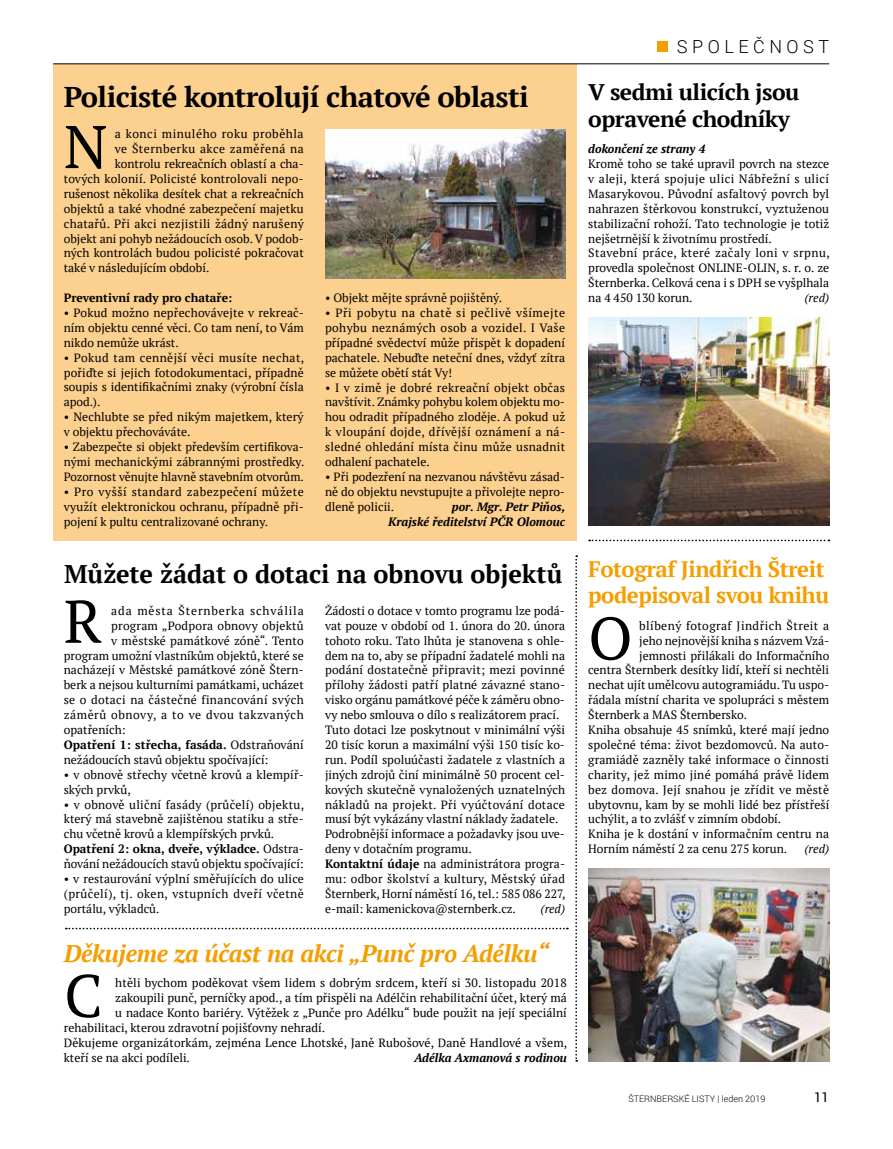
<style>
.page{position:relative;width:893px;height:1149px;background:#fff}
.page>*{position:absolute;margin:0;border:0;box-sizing:border-box;transform-origin:0 0}
.t1{font:60px "PT Serif";color:#000}
.t2{font:700 28.5px "PT Serif";letter-spacing:-.02em;color:#000}
.t3{font:700 25.5px "PT Serif";color:#000}
.t4{font:italic 700 24px "PT Serif";letter-spacing:-.01em;color:#f49e00}
.t5{font:700 22.5px/27px "PT Serif";letter-spacing:-.02em;color:#000}
.t6{font:700 22.2px/26.7px "PT Serif";letter-spacing:-.02em;color:#f49e00}
.t7{font:300 18px "Roboto";letter-spacing:.25em;color:#000}
.t8{font:13.5px "Roboto";color:#000}
.t9{font:12px/14.9px "PT Serif";color:#000;text-align:justify}
.t10{font:italic 700 12px/14.9px "PT Serif";color:#000;text-align:right}
.t11{font:12px "PT Serif";letter-spacing:.025em;color:#000}
.t12{font:700 12px "PT Serif";color:#000}
.t13{font:12px "PT Serif";letter-spacing:.02em;color:#000}
.t14{font:12px "PT Serif";letter-spacing:.045em;color:#000}
.t15{font:12px "PT Serif";letter-spacing:.03em;color:#000}
.t16{font:12px "PT Serif";letter-spacing:.035em;color:#000}
.t17{font:12px "PT Serif";letter-spacing:.07em;color:#000}
.t18{font:12px "PT Serif";letter-spacing:.04em;color:#000}
.t19{font:italic 12px "PT Serif";color:#000}
.t20{font:300 9px "Roboto";color:#000}
.s1{font-weight:400}
.s2{font-weight:700}
</style>
<div class="page">
<div style="left:53px;top:64px;width:524px;height:476px;background:#fcd08e"></div>
<div style="left:657px;top:41px;width:10px;height:11px;background:#f49e00"></div>
<svg style="left:66px;top:927px;width:502px;height:2px"></svg>
<svg style="left:575px;top:555px;width:2px;height:506px"></svg>
<img style="left:588px;top:868px;width:241px;height:193px">
<img style="left:325px;top:129px;width:240px;height:150px">
<hr style="left:53px;top:63px;width:776px;height:1px;background:#000">
<svg style="left:589px;top:539px;width:240px;height:2px"></svg>
<img style="left:588px;top:317px;width:241px;height:208px">
<h2 class="t2" style="left:64px;top:77px;width:466px">Policisté kontrolují chatové oblasti</h2>
<p class="t14" style="left:115px;top:126px;width:190px">a konci minulého roku proběhla</p>
<p class="t18" style="left:115px;top:141px;width:191px">ve Šternberku akce zaměřená na</p>
<p class="t9" style="left:115px;top:156px;width:190px">kontrolu rekreačních oblastí a cha-</p>
<p class="t9" style="left:64px;top:171px;width:241px">tových kolonií. Policisté kontrolovali nepo-</p>
<p class="t9" style="left:64px;top:186px;width:241px">rušenost několika desítek chat a rekreačních</p>
<p class="t9" style="left:64px;top:201px;width:241px">objektů a také vhodné zabezpečení majetku</p>
<p class="t11" style="left:64px;top:215px;width:242px">chatařů. Při akci nezjistili žádný narušený</p>
<p class="t9" style="left:64px;top:231px;width:241px">objekt ani pohyb nežádoucích osob. V podob-</p>
<p class="t9" style="left:64px;top:245px;width:242px">ných kontrolách budou policisté pokračovat</p>
<p class="t9" style="left:64px;top:260px;width:147px">také v následujícím období.</p>
<p class="t12" style="left:64px;top:290px;width:170px">Preventivní rady pro chataře:</p>
<p class="t9" style="left:64px;top:305px;width:241px">• Pokud možno nepřechovávejte v rekreač&shy;ním objektu cenné věci. Co tam není, to Vám nikdo nemůže ukrást.</p>
<p class="t9" style="left:64px;top:350px;width:242px">• Pokud tam cennější věci musíte nechat, pořiďte si jejich fotodokumentaci, případně soupis s identifikačními znaky (výrobní čísla apod.).</p>
<p class="t9" style="left:64px;top:409px;width:241px">• Nechlubte se před nikým majetkem, který v objektu přechováváte.</p>
<p class="t9" style="left:64px;top:439px;width:242px">• Zabezpečte si objekt především certifikova&shy;nými mechanickými zábrannými prostředky.<br>Pozornost věnujte hlavně stavebním otvorům.</p>
<p class="t9" style="left:64px;top:484px;width:241px">• Pro vyšší standard zabezpečení můžete využít elektronickou ochranu, případně při&shy;pojení k pultu centralizované ochrany.</p>
<h1 class="t1" style="left:64px;top:108px;width:45px">N</h1>
<p class="t9" style="left:325px;top:290px;width:179px">• Objekt mějte správně pojištěný.</p>
<p class="t9" style="left:325px;top:305px;width:242px">• Při pobytu na chatě si pečlivě všímejte pohybu neznámých osob a vozidel. I Vaše případné svědectví může přispět k dopadení pachatele. Nebuďte neteční dnes, vždyť zítra se můžete obětí stát Vy!</p>
<p class="t9" style="left:325px;top:379px;width:242px">• I v zimě je dobré rekreační objekt občas navštívit. Známky pohybu kolem objektu mo&shy;hou odradit případného zloděje. A pokud už k vloupání dojde, dřívější oznámení a ná&shy;sledné ohledání místa činu může usnadnit odhalení pachatele.</p>
<p class="t9" style="left:325px;top:469px;width:241px">• Při podezření na nezvanou návštěvu zásad&shy;ně do objektu nevstupujte a přivolejte nepro&shy;dleně policii.</p>
<p class="t10" style="left:388px;top:498px;width:179px">por. Mgr. Petr Piňos,<br>Krajské ředitelství PČR Olomouc</p>
<h3 class="t3" style="left:64px;top:557px;width:500px">Můžete žádat o dotaci na obnovu objektů</h3>
<p class="t17" style="left:111px;top:602px;width:194px">ada města Šternberka schválila</p>
<p class="t13" style="left:111px;top:617px;width:194px">program „Podpora obnovy objektů</p>
<p class="t9" style="left:111px;top:632px;width:194px">v městské památkové zóně“. Tento</p>
<p class="t9" style="left:64px;top:647px;width:241px">program umožní vlastníkům objektů, které se</p>
<p class="t9" style="left:64px;top:662px;width:241px">nacházejí v Městské památkové zóně Štern-</p>
<p class="t9" style="left:64px;top:677px;width:241px">berk a nejsou kulturními památkami, ucházet</p>
<p class="t15" style="left:64px;top:692px;width:242px">se o dotaci na částečné financování svých</p>
<p class="t14" style="left:64px;top:707px;width:241px">záměrů obnovy, a to ve dvou takzvaných</p>
<p class="t9" style="left:64px;top:722px;width:63px">opatřeních:</p>
<p class="t12" style="left:64px;top:736px;width:241px">Opatření 1: střecha, fasáda. <span class="s1">Odstraňování</span></p>
<p class="t9" style="left:64px;top:751px;width:206px">nežádoucích stavů objektu spočívající:</p>
<p class="t9" style="left:64px;top:766px;width:242px">• v obnově střechy včetně krovů a klempíř&shy;ských prvků,</p>
<p class="t9" style="left:64px;top:796px;width:242px;text-align:left">• v obnově uliční fasády (průčelí) objektu, který má stavebně zajištěnou statiku a stře&shy;chu včetně krovů a klempířských prvků.<br><span class="s2">Opatření 2: okna, dveře, výkladce.</span> Odstra&shy;ňování nežádoucích stavů objektu spočívající:</p>
<p class="t9" style="left:64px;top:870px;width:242px">• v restaurování výplní směřujících do ulice (průčelí), tj. oken, vstupních dveří včetně portálu, výkladců.</p>
<h1 class="t1" style="left:64px;top:582px;width:40px">R</h1>
<p class="t9" style="left:325px;top:603px;width:242px;text-align:left">Žádosti o dotace v tomto programu lze podá&shy;vat pouze v období od 1. února do 20. února tohoto roku. Tato lhůta je stanovena s ohle&shy;dem na to, aby se případní žadatelé mohli na podání dostatečně připravit; mezi povinné přílohy žádosti patří platné závazné stano&shy;visko orgánu památkové péče k záměru obno&shy;vy nebo smlouva o dílo s realizátorem prací.<br>Tuto dotaci lze poskytnout v minimální výši 20 tisíc korun a maximální výši 150 tisíc ko&shy;run. Podíl spoluúčasti žadatele z vlastních a jiných zdrojů činí minimálně 50 procent cel&shy;kových skutečně vynaložených uznatelných nákladů na projekt. Při vyúčtování dotace musí být vykázány vlastní náklady žadatele.<br>Podrobnější informace a požadavky jsou uve&shy;deny v dotačním programu.<br><span class="s2">Kontaktní údaje</span> na administrátora progra&shy;mu: odbor školství a kultury, Městský úřad Šternberk, Horní náměstí 16, tel.: 585 086 227, e-mail: kamenickova@sternberk.cz.</p>
<p class="t19" style="left:541px;top:900px;width:26px">(red)</p>
<h3 class="t4" style="left:64px;top:937px;width:487px">Děkujeme za účast na akci „Punč pro Adélku“</h3>
<p class="t9" style="left:115px;top:975px;width:453px">htěli bychom poděkovat všem lidem s dobrým srdcem, kteří si 30. listopadu 2018</p>
<p class="t9" style="left:115px;top:990px;width:453px">zakoupili punč, perníčky apod., a tím přispěli na Adélčin rehabilitační účet, který má</p>
<p class="t9" style="left:115px;top:1004px;width:453px">u nadace Konto bariéry. Výtěžek z „Punče pro Adélku“ bude použit na její speciální</p>
<p class="t9" style="left:64px;top:1019px;width:263px">rehabilitaci, kterou zdravotní pojišťovny nehradí.</p>
<p class="t9" style="left:64px;top:1034px;width:505px">Děkujeme organizátorkám, zejména Lence Lhotské, Janě Rubošové, Daně Handlové a všem,</p>
<p class="t9" style="left:64px;top:1049px;width:128px">kteří se na akci podíleli.</p>
<p class="t10" style="left:414px;top:1049px;width:154px">Adélka Axmanová s rodinou</p>
<h1 class="t1" style="left:64px;top:956px;width:40px">C</h1>
<h3 class="t7" style="left:677px;top:34px;width:154px">SPOLEČNOST</h3>
<h3 class="t5" style="left:588px;top:78px;width:213px">V sedmi ulicích jsou opravené chodníky</h3>
<p class="t10" style="left:588px;top:141px;width:119px">dokončení ze strany 4</p>
<p class="t9" style="left:588px;top:156px;width:243px;text-align:left">Kromě toho se také upravil povrch na stezce v aleji, která spojuje ulici Nábřežní s ulicí Masarykovou. Původní asfaltový povrch byl nahrazen štěrkovou konstrukcí, vyztuženou stabilizační rohoží. Tato technologie je totiž nejšetrnější k životnímu prostředí.<br>Stavební práce, které začaly loni v srpnu, provedla společnost ONLINE-OLIN, s. r. o. ze Šternberka. Celková cena i s DPH se vyšplhala na 4 450 130 korun.</p>
<p class="t19" style="left:804px;top:290px;width:26px">(red)</p>
<h3 class="t6" style="left:588px;top:555px;width:242px">Fotograf Jindřich Štreit podepisoval svou knihu</h3>
<p class="t16" style="left:639px;top:617px;width:191px">blíbený fotograf Jindřich Štreit a</p>
<p class="t9" style="left:639px;top:632px;width:191px">jeho nejnovější kniha s názvem Vzá-</p>
<p class="t9" style="left:639px;top:647px;width:192px">jemnosti přilákali do Informačního</p>
<p class="t9" style="left:588px;top:662px;width:242px">centra Šternberk desítky lidí, kteří si nechtěli</p>
<p class="t9" style="left:588px;top:677px;width:242px">nechat ujít umělcovu autogramiádu. Tu uspo-</p>
<p class="t9" style="left:588px;top:692px;width:242px">řádala místní charita ve spolupráci s městem</p>
<p class="t9" style="left:588px;top:707px;width:160px">Šternberk a MAS Šternbersko.</p>
<p class="t9" style="left:588px;top:722px;width:242px">Kniha obsahuje 45 snímků, které mají jedno</p>
<p class="t9" style="left:588px;top:737px;width:242px">společné téma: život bezdomovců. Na auto-</p>
<p class="t9" style="left:588px;top:751px;width:242px">gramiádě zazněly také informace o činnosti</p>
<p class="t13" style="left:588px;top:766px;width:242px">charity, jež mimo jiné pomáhá právě lidem</p>
<p class="t11" style="left:588px;top:781px;width:242px">bez domova. Její snahou je zřídit ve městě</p>
<p class="t9" style="left:588px;top:796px;width:243px">ubytovnu, kam by se mohli lidé bez přístřeší</p>
<p class="t9" style="left:588px;top:811px;width:194px">uchýlit, a to zvlášť v zimním období.</p>
<p class="t9" style="left:588px;top:826px;width:242px">Kniha je k dostání v informačním centru na</p>
<p class="t9" style="left:588px;top:841px;width:200px">Horním náměstí 2 za cenu 275 korun.</p>
<p class="t19" style="left:804px;top:841px;width:26px">(red)</p>
<h1 class="t1" style="left:588px;top:599px;width:46px">O</h1>
<p class="t20" style="left:628px;top:1092px;width:139px">ŠTERNBERSKÉ LISTY | leden 2019</p>
<p class="t8" style="left:814px;top:1087px;width:17px">11</p>
</div>
